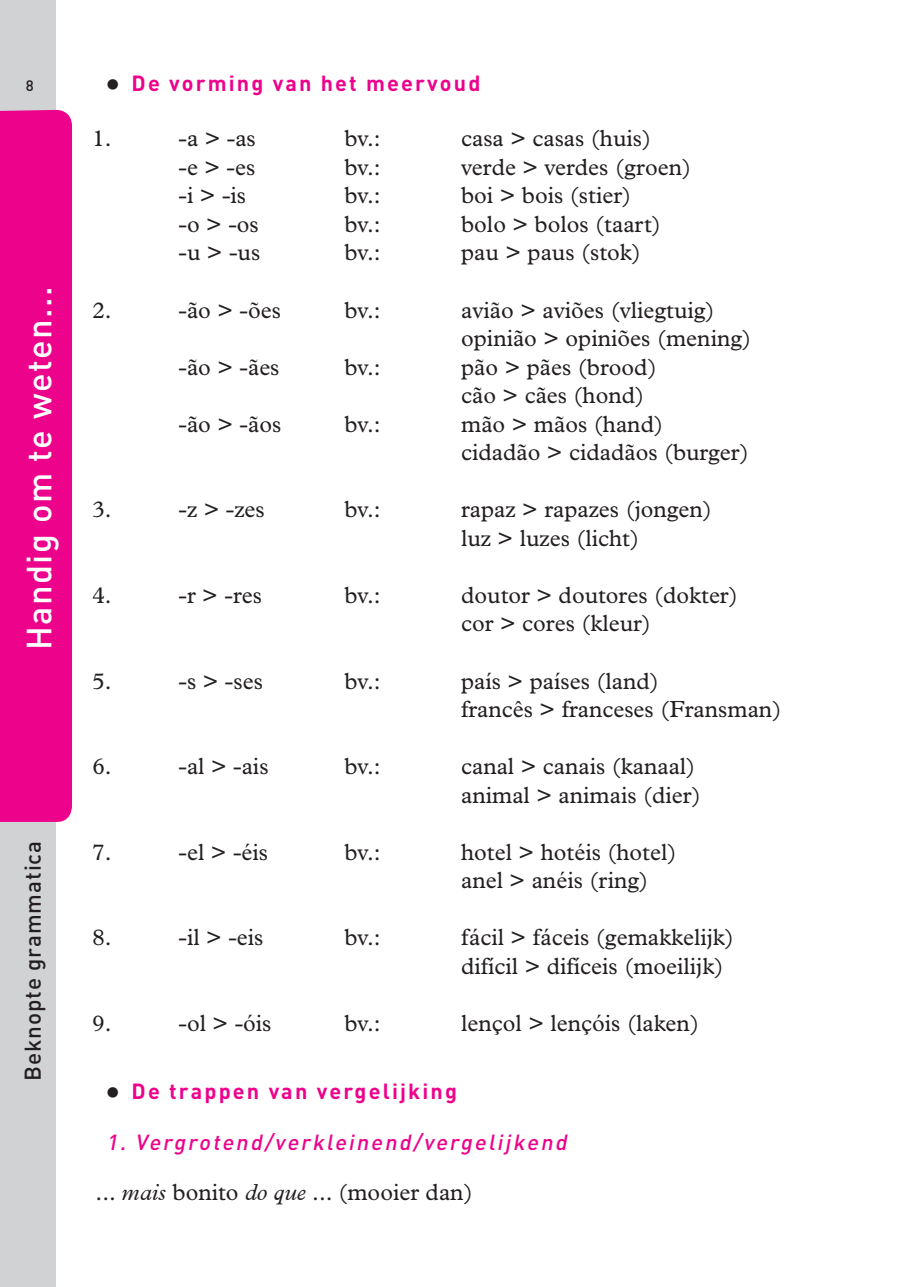
<style>
.page{position:relative;width:903px;height:1287px;background:#fff}
.page>*{position:absolute;margin:0;border:0;box-sizing:border-box;transform-origin:0 0}
.t1{font:500 34.5px "DINOT";letter-spacing:.04em;color:#fff}
.t2{font:23.4px/28.5px "Plantin MT Pro";color:#231f20}
.t3{font:500 22.5px "DINOT";letter-spacing:.04em;color:#231f20}
.t4{font:700 21.6px "DINOT";letter-spacing:.1em;color:#ed028c}
.t5{font:italic 500 21.6px "DINOT";color:#ed028c}
.t6{font:500 15px "DINOT";color:#231f20}
.s1{font-family:"Plan Kos";font-style:italic}
</style>
<div class="page">
<div style="left:0;top:0;width:56px;height:1286px;background:#d1d2d4"></div>
<div style="left:0;top:110px;width:72px;height:712px;background:#ed028c"></div>
<p class="t6" style="left:26px;top:75px;width:9px">8</p>
<p class="t4" style="left:132px;top:68px;width:350px">De vorming van het meervoud</p>
<p class="t2" style="left:92px;top:124px;width:21px">1.</p>
<p class="t2" style="left:178px;top:124px;width:79px">-a &gt; -as</p>
<p class="t2" style="left:344px;top:124px;width:38px">bv.:</p>
<p class="t2" style="left:461px;top:124px;width:191px">casa &gt; casas (huis)</p>
<p class="t2" style="left:178px;top:153px;width:78px">-e &gt; -es</p>
<p class="t2" style="left:344px;top:153px;width:38px">bv.:</p>
<p class="t2" style="left:461px;top:153px;width:231px">verde &gt; verdes (groen)</p>
<p class="t2" style="left:178px;top:181px;width:69px">-i &gt; -is</p>
<p class="t2" style="left:344px;top:181px;width:38px">bv.:</p>
<p class="t2" style="left:461px;top:181px;width:171px">boi &gt; bois (stier)</p>
<p class="t2" style="left:178px;top:210px;width:82px">-o &gt; -os</p>
<p class="t2" style="left:344px;top:210px;width:38px">bv.:</p>
<p class="t2" style="left:461px;top:210px;width:201px">bolo &gt; bolos (taart)</p>
<p class="t2" style="left:178px;top:238px;width:83px">-u &gt; -us</p>
<p class="t2" style="left:344px;top:238px;width:38px">bv.:</p>
<p class="t2" style="left:461px;top:238px;width:181px">pau &gt; paus (stok)</p>
<p class="t2" style="left:92px;top:295px;width:21px">2.</p>
<p class="t2" style="left:178px;top:295px;width:104px">-ão &gt; -ões</p>
<p class="t2" style="left:344px;top:295px;width:38px">bv.:</p>
<p class="t2" style="left:461px;top:295px;width:291px">avião &gt; aviões (vliegtuig) opinião &gt; opiniões (mening)</p>
<p class="t2" style="left:178px;top:352px;width:103px">-ão &gt; -ães</p>
<p class="t2" style="left:344px;top:352px;width:38px">bv.:</p>
<p class="t2" style="left:461px;top:352px;width:197px">pão &gt; pães (brood) cão &gt; cães (hond)</p>
<p class="t2" style="left:178px;top:410px;width:104px">-ão &gt; -ãos</p>
<p class="t2" style="left:344px;top:410px;width:38px">bv.:</p>
<p class="t2" style="left:461px;top:410px;width:289px">mão &gt; mãos (hand)<br>cidadão &gt; cidadãos (burger)</p>
<p class="t2" style="left:92px;top:495px;width:21px">3.</p>
<p class="t2" style="left:178px;top:495px;width:88px">-z &gt; -zes</p>
<p class="t2" style="left:344px;top:495px;width:38px">bv.:</p>
<p class="t2" style="left:461px;top:495px;width:252px">rapaz &gt; rapazes (jongen) luz &gt; luzes (licht)</p>
<p class="t2" style="left:92px;top:581px;width:21px">4.</p>
<p class="t2" style="left:178px;top:581px;width:85px">-r &gt; -res</p>
<p class="t2" style="left:344px;top:581px;width:38px">bv.:</p>
<p class="t2" style="left:461px;top:581px;width:278px">doutor &gt; doutores (dokter) cor &gt; cores (kleur)</p>
<p class="t2" style="left:92px;top:666px;width:21px">5.</p>
<p class="t2" style="left:178px;top:666px;width:86px">-s &gt; -ses</p>
<p class="t2" style="left:344px;top:666px;width:38px">bv.:</p>
<p class="t2" style="left:461px;top:666px;width:322px">país &gt; países (land)<br>francês &gt; franceses (Fransman)</p>
<p class="t2" style="left:92px;top:752px;width:21px">6.</p>
<p class="t2" style="left:178px;top:752px;width:92px">-al &gt; -ais</p>
<p class="t2" style="left:344px;top:752px;width:38px">bv.:</p>
<p class="t2" style="left:461px;top:752px;width:241px">canal &gt; canais (kanaal) animal &gt; animais (dier)</p>
<p class="t2" style="left:92px;top:837px;width:21px">7.</p>
<p class="t2" style="left:178px;top:837px;width:91px">-el &gt; -éis</p>
<p class="t2" style="left:344px;top:837px;width:38px">bv.:</p>
<p class="t2" style="left:461px;top:837px;width:217px">hotel &gt; hotéis (hotel) anel &gt; anéis (ring)</p>
<p class="t2" style="left:92px;top:923px;width:21px">8.</p>
<p class="t2" style="left:178px;top:923px;width:86px">-il &gt; -eis</p>
<p class="t2" style="left:344px;top:923px;width:38px">bv.:</p>
<p class="t2" style="left:461px;top:923px;width:274px">fácil &gt; fáceis (gemakkelijk) difícil &gt; difíceis (moeilijk)</p>
<p class="t2" style="left:92px;top:1009px;width:21px">9.</p>
<p class="t2" style="left:178px;top:1009px;width:95px">-ol &gt; -óis</p>
<p class="t2" style="left:344px;top:1009px;width:38px">bv.:</p>
<p class="t2" style="left:461px;top:1009px;width:239px">lençol &gt; lençóis (laken)</p>
<h1 class="t1" style="left:15px;top:650px;width:364px;rotate:-90deg">Handig om te weten...</h1>
<p class="t3" style="left:17px;top:1080px;width:241px;rotate:-90deg">Beknopte grammatica</p>
<p class="t4" style="left:132px;top:1076px;width:327px">De trappen van vergelijking</p>
<p class="t5" style="left:106px;top:1127px;width:467px">1. Vergrotend/verkleinend/vergelij kend</p>
<p class="t2" style="left:96px;top:1178px;width:378px">... <span class="s1">mais</span> bonito <span class="s1">do que</span> ... (mooier dan)</p>
</div>
